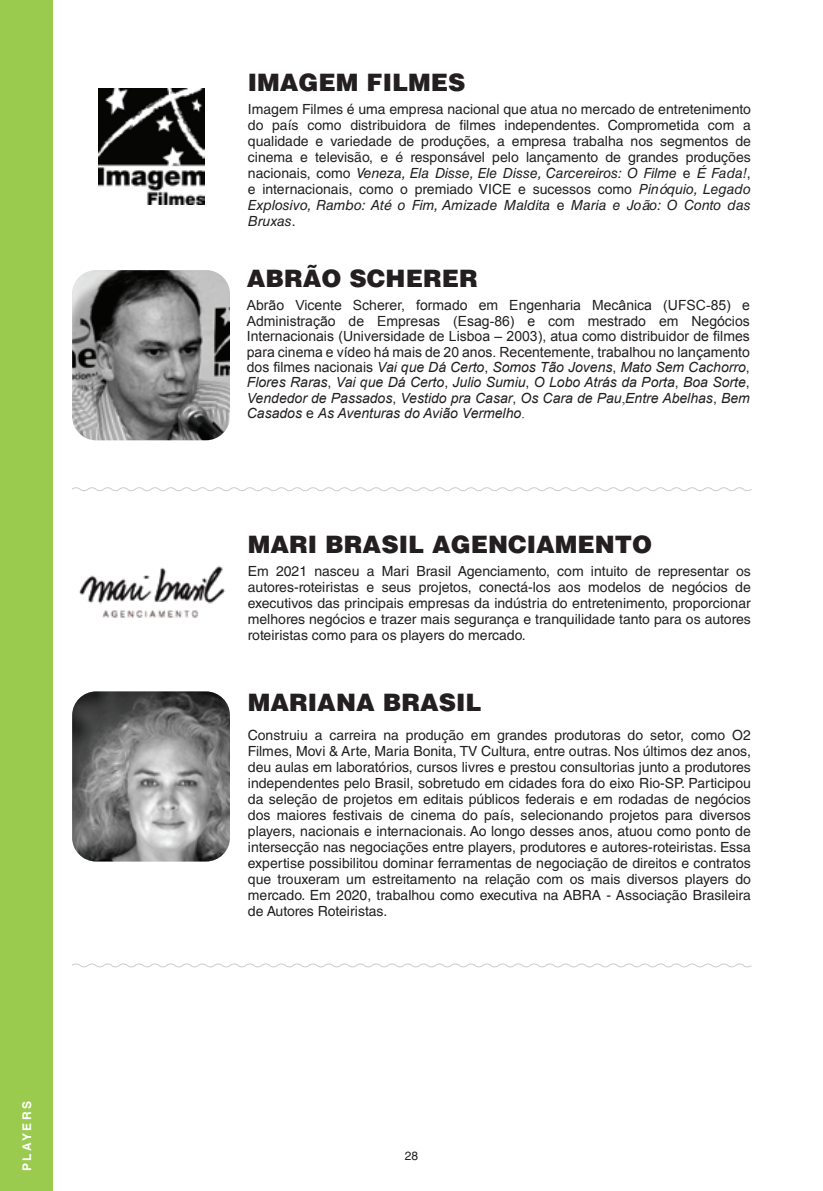
<style>
.page{position:relative;width:823px;height:1191px;background:#fff}
.page>*{position:absolute;margin:0;border:0;box-sizing:border-box;transform-origin:0 0}
.t1{font:900 24px "Helvetica LT Std";color:#231f20}
.t2{font:14px/16px "Helvetica LT Std";color:#231f20;text-align:justify}
.t3{font:14px/15.4px "Arial";color:#231f20;text-align:justify}
.t4{font:700 12px "Helvetica LT Std";letter-spacing:.2em;color:#fff}
.t5{font:12px "Helvetica LT Std";color:#231f20}
.s1{font-style:italic}
.s2{font-family:"Times New Roman"}
</style>
<div class="page">
<img style="left:72px;top:691px;width:158px;height:170px">
<div style="left:0;top:0;width:53px;height:1191px;background:#9acb4e"></div>
<svg style="left:72px;top:487px;width:679px;height:4px"></svg>
<svg style="left:72px;top:963px;width:679px;height:4px"></svg>
<img style="left:79px;top:565px;width:147px;height:53px">
<img style="left:99px;top:88px;width:106px;height:117px">
<img style="left:72px;top:270px;width:158px;height:170px">
<p class="t4" style="left:20px;top:1171px;width:71px;rotate:-90deg">PLAYERS</p>
<h1 class="t1" style="left:248px;top:66px;width:219px">IMAGEM FILMES</h1>
<p class="t2" style="left:248px;top:101px;width:504px">Imagem Filmes é uma empresa nacional que atua no mercado de entretenimento do país como distribuidora de filmes independentes. Comprometida com a qualidade e variedade de produções, a empresa trabalha nos segmentos de cinema e televisão, e é responsável pelo lançamento de grandes produções nacionais, como <span class="s1">Veneza, Ela Disse, Ele Disse, Carcereiros: O Filme</span> e <span class="s1">É Fada!</span>, e internacionais, como o premiado VICE e sucessos como <span class="s1">Pinóquio, Legado Explosivo, Rambo: Até o Fim, Amizade Maldita</span> e <span class="s1">Maria e João: O Conto das Bruxas</span>.</p>
<h1 class="t1" style="left:247px;top:263px;width:232px">ABRÃO SCHERER</h1>
<p class="t3" style="left:247px;top:298px;width:504px">Abrão Vicente Scherer, formado em Engenharia Mecânica (UFSC-85) e Administração de Empresas (Esag-86) e com mestrado em Negócios Internacionais (Universidade de Lisboa – 2003), atua como distribuidor de filmes para cinema e vídeo há mais de 20 anos. Recentemente, trabalhou no lançamento dos filmes nacionais <span class="s1">Vai que Dá Certo</span>, <span class="s1">Somos Tão Jovens</span>, <span class="s1">Mato Sem Cachorro</span>, <span class="s1">Flores Raras</span>, <span class="s1">Vai que Dá Certo</span>, <span class="s1">Julio Sumiu</span>, <span class="s1">O Lobo Atrás da Porta</span>, <span class="s1">Boa Sorte</span>, <span class="s1">Vendedor de Passados</span>, <span class="s1">Vestido pra Casar</span>, <span class="s1">Os Cara de Pau</span><span class="s2">,</span><span class="s1">Entre Abelhas</span>, <span class="s1">Bem Casados</span> e <span class="s1">As Aventuras do Avião Vermelho</span><span class="s2">.</span></p>
<h1 class="t1" style="left:248px;top:529px;width:405px">MARI BRASIL AGENCIAMENTO</h1>
<p class="t2" style="left:248px;top:563px;width:504px">Em 2021 nasceu a Mari Brasil Agenciamento, com intuito de representar os autores-roteiristas e seus projetos, conectá-los aos modelos de negócios de executivos das principais empresas da indústria do entretenimento, proporcionar melhores negócios e trazer mais segurança e tranquilidade tanto para os autores roteiristas como para os players do mercado.</p>
<h1 class="t1" style="left:248px;top:687px;width:235px">MARIANA BRASIL</h1>
<p class="t2" style="left:248px;top:726px;width:504px">Construiu a carreira na produção em grandes produtoras do setor, como O2<br>Filmes, Movi &amp; Arte, Maria Bonita, TV Cultura, entre outras. Nos últimos dez anos, deu aulas em laboratórios, cursos livres e prestou consultorias junto a produtores independentes pelo Brasil, sobretudo em cidades fora do eixo Rio-SP. Participou da seleção de projetos em editais públicos federais e em rodadas de negócios dos maiores festivais de cinema do país, selecionando projetos para diversos players, nacionais e internacionais. Ao longo desses anos, atuou como ponto de intersecção nas negociações entre players, produtores e autores-roteiristas. Essa expertise possibilitou dominar ferramentas de negociação de direitos e contratos que trouxeram um estreitamento na relação com os mais diversos players do mercado. Em 2020, trabalhou como executiva na ABRA - Associação Brasileira de Autores Roteiristas.</p>
<p class="t5" style="left:404px;top:1148px;width:15px">28</p>
</div>
